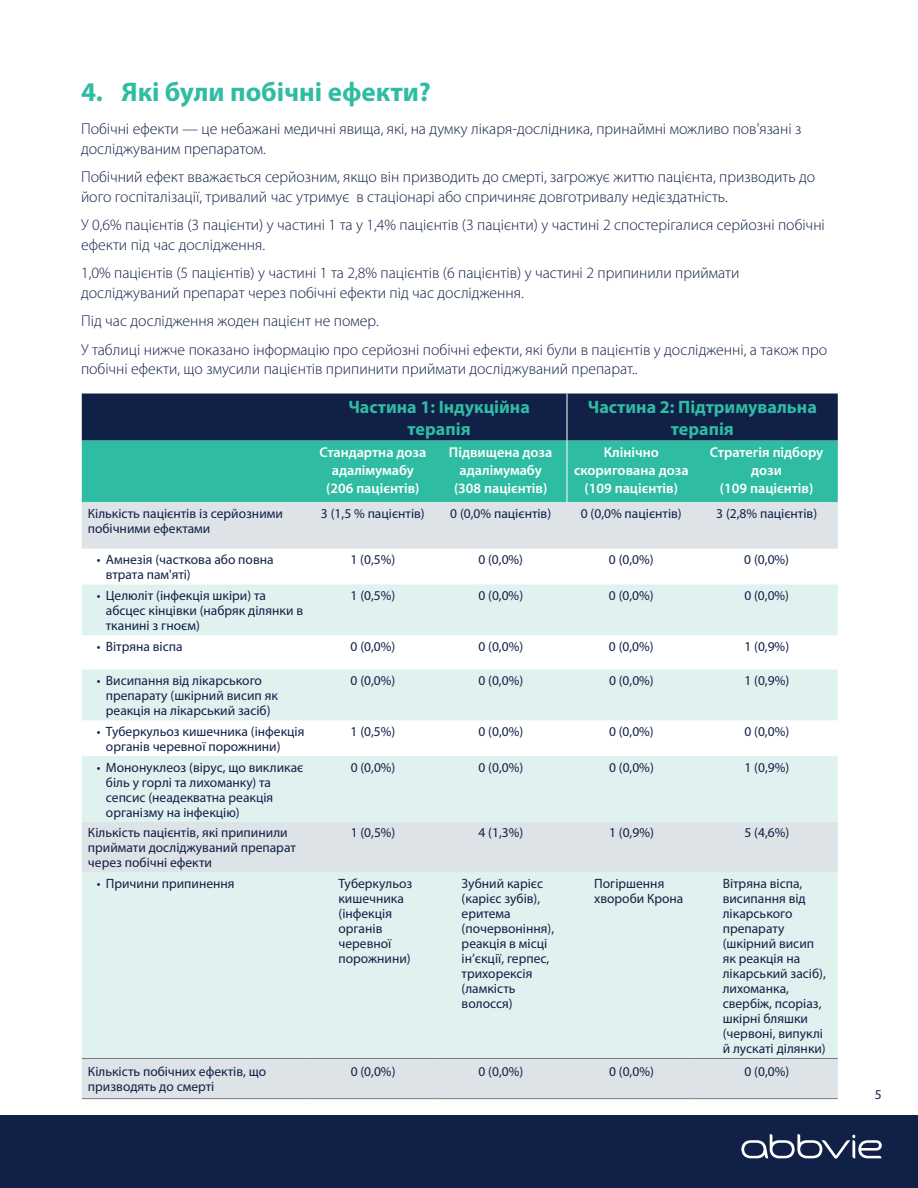
<style>
.page{position:relative;width:918px;height:1188px;background:#fff}
.page>*{position:absolute;margin:0;border:0;box-sizing:border-box;transform-origin:0 0}
.t1{font:700 27px "Myriad Pro";color:#2ebca3}
.t2{font:700 18px/21.6px "Myriad Pro";color:#2ebca3;text-align:center}
.t3{font:300 15.75px/19.5px "Myriad Pro";color:#112046}
.t4{font:600 14.25px/18px "Myriad Pro";color:#fff;text-align:center}
.t5{font:13.5px/15px "Myriad Pro";color:#112046}
</style>
<div class="page">
<div style="left:0;top:1115px;width:918px;height:73px;background:#112046"></div>
<div style="left:82px;top:394px;width:756px;height:47px;background:#112046"></div>
<div style="left:82px;top:441px;width:756px;height:61px;background:#2ebca3"></div>
<div style="left:82px;top:502px;width:756px;height:596px;background:#dee3e8"></div>
<svg style="left:82px;top:549px;width:756px;height:36px"></svg>
<svg style="left:82px;top:585px;width:756px;height:473px;fill:#e0f2ef"></svg>
<hr style="left:82px;top:1058px;width:229px;height:1px;background:#767b7f">
<hr style="left:311px;top:1058px;width:123px;height:1px;background:#767b7f">
<hr style="left:434px;top:1058px;width:133px;height:1px;background:#767b7f">
<hr style="left:567px;top:1058px;width:129px;height:1px;background:#767b7f">
<hr style="left:696px;top:1058px;width:142px;height:1px;background:#767b7f">
<hr style="left:82px;top:1098px;width:229px;height:1px;background:#767b7f">
<hr style="left:311px;top:1098px;width:123px;height:1px;background:#767b7f">
<hr style="left:434px;top:1098px;width:133px;height:1px;background:#767b7f">
<hr style="left:567px;top:1098px;width:129px;height:1px;background:#767b7f">
<hr style="left:696px;top:1098px;width:142px;height:1px;background:#767b7f">
<hr style="left:567px;top:394px;width:1px;height:47px;background:#fff">
<hr style="left:567px;top:441px;width:1px;height:61px;background:#fff">
<svg style="left:741px;top:1134px;width:141px;height:25px"></svg>
<h1 class="t1" style="left:81px;top:75px;width:351px">4. Які були побічні ефекти?</h1>
<p class="t3" style="left:81px;top:119px;width:722px">Побічні ефекти — це небажані медичні явища, які, на думку лікаря-дослідника, принаймні можливо пов'язані з досліджуваним препаратом.</p>
<p class="t3" style="left:81px;top:167px;width:736px">Побічний ефект вважається серйозним, якщо він призводить до смерті, загрожує життю пацієнта, призводить до його госпіталізації, тривалий час утримує в стаціонарі або спричиняє довготривалу недієздатність.</p>
<p class="t3" style="left:81px;top:215px;width:745px">У 0,6% пацієнтів (3 пацієнти) у частині 1 та у 1,4% пацієнтів (3 пацієнти) у частині 2 спостерігалися серйозні побічні ефекти під час дослідження.</p>
<p class="t3" style="left:81px;top:263px;width:660px">1,0% пацієнтів (5 пацієнтів) у частині 1 та 2,8% пацієнтів (6 пацієнтів) у частині 2 припинили приймати досліджуваний препарат через побічні ефекти під час дослідження.</p>
<p class="t3" style="left:81px;top:307px;width:748px;line-height:28.5px">Під час дослідження жоден пацієнт не помер.<br>У таблиці нижче показано інформацію про серйозні побічні ефекти, які були в пацієнтів у дослідженні, а також про</p>
<p class="t3" style="left:81px;top:359px;width:558px">побічні ефекти, що змусили пацієнтів припинити приймати досліджуваний препарат..</p>
<h2 class="t2" style="left:348px;top:396px;width:183px">Частина 1: Індукційна терапія</h2>
<h2 class="t2" style="left:588px;top:396px;width:230px">Частина 2: Підтримувальна терапія</h2>
<p class="t4" style="left:319px;top:443px;width:109px">Стандартна доза адалімумабу (206 пацієнтів)</p>
<p class="t4" style="left:449px;top:443px;width:105px">Підвищена доза адалімумабу (308 пацієнтів)</p>
<p class="t4" style="left:574px;top:443px;width:116px">Клінічно скоригована доза (109 пацієнтів)</p>
<p class="t4" style="left:710px;top:443px;width:115px">Стратегія підбору дози<br>(109 пацієнтів)</p>
<p class="t5" style="left:88px;top:506px;width:197px">Кількість пацієнтів із серйозними побічними ефектами</p>
<p class="t5" style="left:321px;top:506px;width:105px">3 (1,5 % пацієнтів)</p>
<p class="t5" style="left:450px;top:506px;width:102px">0 (0,0% пацієнтів)</p>
<p class="t5" style="left:581px;top:506px;width:102px">0 (0,0% пацієнтів)</p>
<p class="t5" style="left:716px;top:506px;width:102px">3 (2,8% пацієнтів)</p>
<p class="t5" style="left:106px;top:552px;width:169px;text-indent:-9px">• Амнезія (часткова або повна втрата пам'яті)</p>
<p class="t5" style="left:351px;top:552px;width:46px">1 (0,5%)</p>
<p class="t5" style="left:478px;top:552px;width:46px">0 (0,0%)</p>
<p class="t5" style="left:609px;top:552px;width:46px">0 (0,0%)</p>
<p class="t5" style="left:744px;top:552px;width:46px">0 (0,0%)</p>
<p class="t5" style="left:106px;top:588px;width:199px;text-indent:-9px">• Целюліт (інфекція шкіри) та абсцес кінцівки (набряк ділянки в тканині з гноєм)</p>
<p class="t5" style="left:351px;top:588px;width:46px">1 (0,5%)</p>
<p class="t5" style="left:478px;top:588px;width:46px">0 (0,0%)</p>
<p class="t5" style="left:609px;top:588px;width:46px">0 (0,0%)</p>
<p class="t5" style="left:744px;top:588px;width:46px">0 (0,0%)</p>
<p class="t5" style="left:97px;top:639px;width:87px">• Вітряна віспа</p>
<p class="t5" style="left:351px;top:639px;width:46px">0 (0,0%)</p>
<p class="t5" style="left:478px;top:639px;width:46px">0 (0,0%)</p>
<p class="t5" style="left:609px;top:639px;width:46px">0 (0,0%)</p>
<p class="t5" style="left:744px;top:639px;width:46px">1 (0,9%)</p>
<p class="t5" style="left:106px;top:673px;width:173px;text-indent:-9px">• Висипання від лікарського препарату (шкірний висип як реакція на лікарський засіб)</p>
<p class="t5" style="left:351px;top:673px;width:46px">0 (0,0%)</p>
<p class="t5" style="left:478px;top:673px;width:46px">0 (0,0%)</p>
<p class="t5" style="left:609px;top:673px;width:46px">0 (0,0%)</p>
<p class="t5" style="left:744px;top:673px;width:46px">1 (0,9%)</p>
<p class="t5" style="left:106px;top:724px;width:200px;text-indent:-9px">• Туберкульоз кишечника (інфекція органів черевної порожнини)</p>
<p class="t5" style="left:351px;top:724px;width:46px">1 (0,5%)</p>
<p class="t5" style="left:478px;top:724px;width:46px">0 (0,0%)</p>
<p class="t5" style="left:609px;top:724px;width:46px">0 (0,0%)</p>
<p class="t5" style="left:744px;top:724px;width:46px">0 (0,0%)</p>
<p class="t5" style="left:106px;top:759px;width:199px;text-indent:-9px">• Мононуклеоз (вірус, що викликає біль у горлі та лихоманку) та сепсис (неадекватна реакція організму на інфекцію)</p>
<p class="t5" style="left:351px;top:759px;width:46px">0 (0,0%)</p>
<p class="t5" style="left:479px;top:759px;width:46px">0 (0,0%)</p>
<p class="t5" style="left:609px;top:759px;width:46px">0 (0,0%)</p>
<p class="t5" style="left:744px;top:759px;width:46px">1 (0,9%)</p>
<p class="t5" style="left:88px;top:825px;width:209px">Кількість пацієнтів, які припинили приймати досліджуваний препарат через побічні ефекти</p>
<p class="t5" style="left:351px;top:825px;width:46px">1 (0,5%)</p>
<p class="t5" style="left:479px;top:825px;width:46px">4 (1,3%)</p>
<p class="t5" style="left:609px;top:825px;width:46px">1 (0,9%)</p>
<p class="t5" style="left:744px;top:825px;width:46px">5 (4,6%)</p>
<p class="t5" style="left:97px;top:876px;width:139px">• Причини припинення</p>
<p class="t5" style="left:339px;top:876px;width:75px">Туберкульоз кишечника (інфекція органів черевної порожнини)</p>
<p class="t5" style="left:462px;top:876px;width:94px">Зубний карієс (карієс зубів), еритема (почервоніння), реакція в місці ін’єкції, герпес, трихорексія (ламкість волосся)</p>
<p class="t5" style="left:594px;top:876px;width:91px">Погіршення хвороби Крона</p>
<p class="t5" style="left:723px;top:876px;width:105px">Вітряна віспа, висипання від лікарського препарату (шкірний висип як реакція на лікарський засіб), лихоманка, свербіж, псоріаз, шкірні бляшки (червоні, випуклі й лускаті ділянки)</p>
<p class="t5" style="left:88px;top:1064px;width:180px">Кількість побічних ефектів, що призводять до смерті</p>
<p class="t5" style="left:351px;top:1064px;width:46px">0 (0,0%)</p>
<p class="t5" style="left:479px;top:1064px;width:46px">0 (0,0%)</p>
<p class="t5" style="left:609px;top:1064px;width:46px">0 (0,0%)</p>
<p class="t5" style="left:745px;top:1064px;width:46px">0 (0,0%)</p>
<p class="t5" style="left:875px;top:1087px;width:8px">5</p>
</div>
